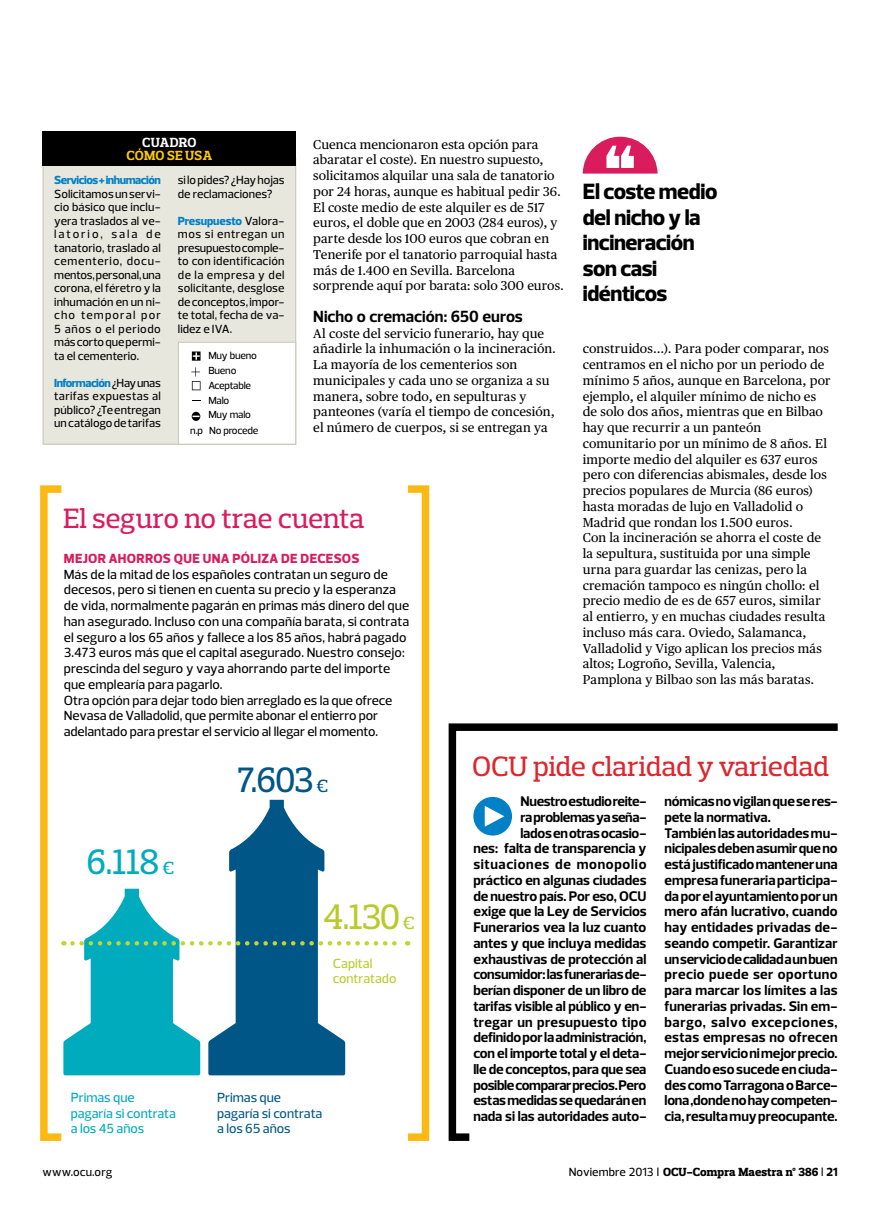
<style>
.page{position:relative;width:893px;height:1212px;background:#fff}
.page>*{position:absolute;margin:0;border:0;box-sizing:border-box;transform-origin:0 0}
.t1{font:500 35.85px "Prelo Slab";color:#00abbd}
.t2{font:500 35.85px "Prelo Slab";color:#b9cb2c}
.t3{font:500 35.85px "Prelo Slab";color:#005687}
.t4{font:500 28.5px "Prelo Slab";letter-spacing:-.01em;color:#dc272e}
.t5{font:500 28.5px "Prelo Slab";letter-spacing:-.02em;color:#da1c5c}
.t6{font:800 22.5px/25.5px "Prelo";letter-spacing:-.015em;color:#000}
.t7{font:700 16.5px "Prelo";color:#000}
.t8{font:700 14.25px/15.8px "Prelo";letter-spacing:-.01em;color:#000;text-align:right}
.t9{font:500 13.5px/15.8px "Prelo";color:#000}
.t10{font:500 13.5px/15.8px "Prelo";letter-spacing:-.005em;color:#00abbd}
.t11{font:500 13.5px/15.8px "Prelo";letter-spacing:-.005em;color:#005687}
.t12{font:800 13.5px "Prelo";letter-spacing:.02em;color:#da1c5c}
.t13{font:500 13.5px/15.8px "Prelo";letter-spacing:-.005em;color:#b9cb2c}
.t14{font:700 13.5px "Prelo Slab";color:#ffcb05}
.t15{font:700 13.5px "Prelo Slab";color:#fff}
.t16{font:12.9px/15.8px "Publico Text";letter-spacing:.01em;color:#000}
.t17{font:500 12px/13.5px "Prelo";letter-spacing:.005em;color:#000;text-align:justify}
.t18{font:800 12px "Prelo Slab";letter-spacing:.005em;color:#000}
.t19{font:800 12px "Prelo";letter-spacing:-.035em;color:#0080c6}
.t20{font:500 10.5px "Prelo";letter-spacing:-.02em;color:#000}
.s1{font-weight:800;color:#0080c6}
.s2{font-size:18px}
.s3{font-family:"Prelo";font-weight:500}
.s4{font-family:"Prelo"}
</style>
<div class="page">
<svg style="left:448px;top:723px;width:390px;height:418px"></svg>
<svg style="left:473px;top:797px;width:39px;height:38px"></svg>
<div style="left:40px;top:485px;width:25px;height:656px;border:8px solid #fdb913"></div>
<div style="left:404px;top:485px;width:25px;height:656px;border:8px solid #fdb913"></div>
<svg style="left:583px;top:137px;width:75px;height:37px"></svg>
<svg style="left:63px;top:800px;width:345px;height:275px"></svg>
<div style="left:43px;top:158px;width:253px;height:286px;background:#e7e7dd"></div>
<div style="left:43px;top:132px;width:253px;height:34px;background:#000"></div>
<div style="left:178px;top:342px;width:118px;height:103px;background:#fff;border:1px solid #c8c7b9"></div>
<svg style="left:192px;top:351px;width:9px;height:10px"></svg>
<svg style="left:191px;top:367px;width:10px;height:23px"></svg>
<svg style="left:192px;top:412px;width:8px;height:9px"></svg>
<p class="t15" style="left:142px;top:134px;width:56px">CUADRO</p>
<p class="t14" style="left:127px;top:148px;width:69px">CÓMO SE USA</p>
<p class="t19" style="left:54px;top:173px;width:108px">Servicios + inhumación</p>
<p class="t17" style="left:54px;top:187px;width:108px">Solicitamos un servi&shy;cio básico que inclu&shy;yera traslados al ve&shy;latorio, sala de tanatorio, traslado al cementerio, docu&shy;mentos, personal, una corona, el féretro y la inhumación en un ni&shy;cho temporal por 5 años o el periodo más corto que permi&shy;ta el cementerio.</p>
<p class="t17" style="left:54px;top:376px;width:108px"><span class="s1">Información</span> ¿Hay unas tarifas expuestas al público? ¿Te entregan un catálogo de tarifas</p>
<p class="t17" style="left:178px;top:174px;width:108px">si lo pides? ¿Hay hojas de reclamaciones?</p>
<p class="t17" style="left:178px;top:214px;width:108px"><span class="s1">Presupuesto</span> Valora&shy;mos si entregan un presupuesto comple&shy;to con identificación de la empresa y del solicitante, desglose de conceptos, impor&shy;te total, fecha de va&shy;lidez e IVA.</p>
<p class="t20" style="left:208px;top:349px;width:50px">Muy bueno</p>
<p class="t20" style="left:208px;top:364px;width:30px">Bueno</p>
<p class="t20" style="left:208px;top:379px;width:44px">Aceptable</p>
<p class="t20" style="left:208px;top:394px;width:23px">Malo</p>
<p class="t20" style="left:208px;top:408px;width:44px">Muy malo</p>
<p class="t20" style="left:190px;top:424px;width:70px">n.p No procede</p>
<p class="t16" style="left:313px;top:136px;width:252px">Cuenca mencionaron esta opción para abaratar el coste). En nuestro supuesto, solicitamos alquilar una sala de tanatorio por 24 horas, aunque es habitual pedir 36.<br>El coste medio de este alquiler es de 517 euros, el doble que en 2003 (284 euros), y parte desde los 100 euros que cobran en Tenerife por el tanatorio parroquial hasta más de 1.400 en Sevilla. Barcelona sorprende aquí por barata: solo 300 euros.</p>
<p class="t7" style="left:313px;top:306px;width:211px">Nicho o cremación: 650 euros</p>
<p class="t16" style="left:313px;top:325px;width:244px">Al coste del servicio funerario, hay que añadirle la inhumación o la incineración.<br>La mayoría de los cementerios son municipales y cada uno se organiza a su manera, sobre todo, en sepulturas y panteones (varía el tiempo de concesión, el número de cuerpos, si se entregan ya</p>
<h2 class="t5" style="left:63px;top:501px;width:302px">El seguro no trae cuenta</h2>
<p class="t12" style="left:64px;top:550px;width:255px">mejor ahorros que una póliza de deces</p>
<p class="t12" style="left:342px;top:550px;width:17px">os</p>
<p class="t9" style="left:64px;top:566px;width:347px">Más de la mitad de los españoles contratan un seguro de decesos, pero si tienen en cuenta su precio y la esperanza de vida, normalmente pagarán en primas más dinero del que han asegurado. Incluso con una compañía barata, si contrata el seguro a los 65 años y fallece a los 85 años, habrá pagado 3.473 euros más que el capital asegurado. Nuestro consejo: prescinda del seguro y vaya ahorrando parte del importe que emplearía para pagarlo.<br>Otra opción para dejar todo bien arreglado es la que ofrece Nevasa de Valladolid, que permite abonar el entierro por adelantado para prestar el servicio al llegar el momento.</p>
<h3 class="t6" style="left:583px;top:179px;width:136px">El coste medio del nicho y la incineración son casi idénticos</h3>
<p class="t16" style="left:583px;top:341px;width:249px">construidos...). Para poder comparar, nos centramos en el nicho por un periodo de mínimo 5 años, aunque en Barcelona, por ejemplo, el alquiler mínimo de nicho es de solo dos años, mientras que en Bilbao hay que recurrir a un panteón comunitario por un mínimo de 8 años. El importe medio del alquiler es 637 euros pero con diferencias abismales, desde los precios populares de Murcia (86 euros) hasta moradas de lujo en Valladolid o Madrid que rondan los 1.500 euros.<br>Con la incineración se ahorra el coste de la sepultura, sustituida por una simple urna para guardar las cenizas, pero la cremación tampoco es ningún chollo: el precio medio de es de 657 euros, similar al entierro, y en muchas ciudades resulta incluso más cara. Oviedo, Salamanca, Valladolid y Vigo aplican los precios más altos; Logroño, Sevilla, Valencia, Pamplona y Bilbao son las más baratas.</p>
<h1 class="t1" style="left:87px;top:840px;width:89px">6.118 <span class="s2">€</span></h1>
<h1 class="t3" style="left:237px;top:758px;width:93px">7.603 <span class="s2">€</span></h1>
<h1 class="t2" style="left:323px;top:895px;width:93px">4.130 <span class="s2">€</span></h1>
<p class="t13" style="left:333px;top:955px;width:65px">Capital contratado</p>
<p class="t10" style="left:71px;top:1089px;width:107px">Primas que pagaría si contrata a los 45 años</p>
<p class="t11" style="left:217px;top:1089px;width:107px">Primas que pagaría si contrata a los 65 años</p>
<h2 class="t4" style="left:472px;top:749px;width:359px">OCU pide claridad y variedad</h2>
<p class="t8" style="left:473px;top:794px;width:175px">Nuestro estudio reite-<br>ra problemas ya seña-<br>lados en otras ocasio-<br>nes: falta de transparencia y situaciones de monopolio práctico en algunas ciudades de nuestro país. Por eso, OCU exige que la Ley de Servicios<br>Funerarios vea la luz cuanto antes y que incluya medidas exhaustivas de protección al consumidor: las funerarias de&shy;berían disponer de un libro de tarifas visible al público y en&shy;tregar un presupuesto tipo definido por la administración, con el importe total y el deta&shy;lle de conceptos, para que sea posible comparar precios. Pero estas medidas se quedarán en nada si las autoridades auto-</p>
<p class="t8" style="left:664px;top:793px;width:175px;text-align:left">nómicas no vigilan que se res&shy;pete la normativa.<br>También las autoridades mu&shy;nicipales deben asumir que no está justificado mantener una empresa funeraria participa&shy;da por el ayuntamiento por un mero afán lucrativo, cuando hay entidades privadas de&shy;seando competir. Garantizar un servicio de calidad a un buen precio puede ser oportuno para marcar los límites a las funerarias privadas. Sin em&shy;bargo, salvo excepciones, estas empresas no ofrecen mejor servicio ni mejor precio.<br>Cuando eso sucede en ciuda&shy;des como Tarragona o Barce&shy;lona ,donde no hay competen&shy;cia, resulta muy preocupante.</p>
<p class="t17" style="left:43px;top:1165px;width:71px">www.ocu.org</p>
<p class="t18" style="left:569px;top:1164px;width:271px"><span class="s3">Noviembre 2013 l</span> OCU-Compra Maestra nº 386 <span class="s3">l</span> <span class="s4">21</span></p>
</div>
